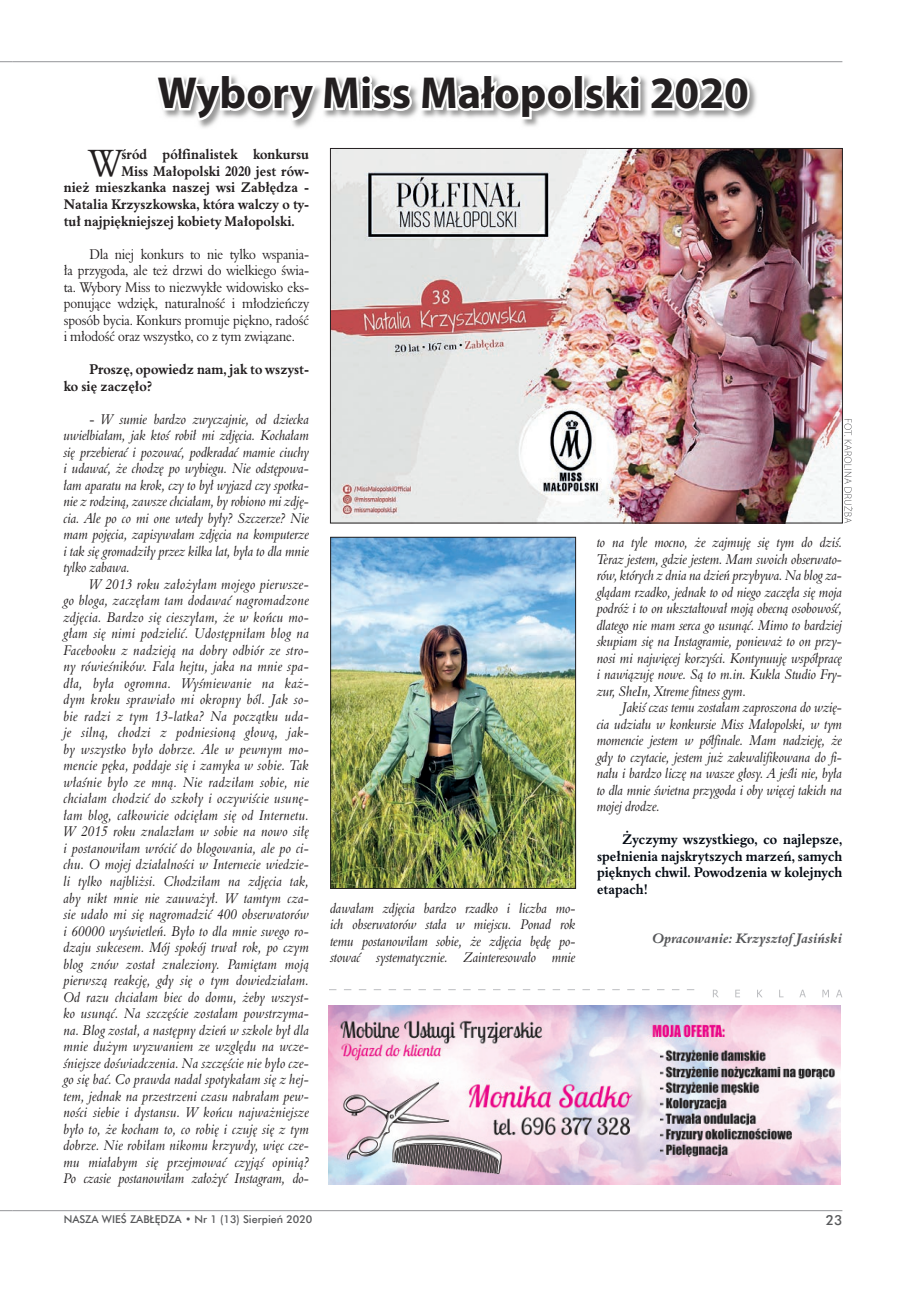
<style>
.page{position:relative;width:919px;height:1289px;background:#fff}
.page>*{position:absolute;margin:0;border:0;box-sizing:border-box;transform-origin:0 0}
.t1{font:700 45px "Myriad Pro";color:#231f20}
.t2{font:37.5px "Aldine 401 PL";color:#231f20;scale:.9 1}
.t3{font:italic 13.8px/16.5px "Aldine 401 PL";color:#231f20;text-align:justify;scale:.9 1}
.t4{font:13.8px/16.5px "Aldine 401 PL";letter-spacing:-.01em;color:#231f20;text-align:justify;scale:.9 1}
.t5{font:700 13.8px/16.5px "Aldine 401 PL";color:#231f20;scale:.9 1}
.t6{font:700 13.8px/16.5px "Aldine 401 PL";color:#050b14;text-align:justify;scale:.9 1}
.t7{font:italic 700 13.5px "Aldine 401 PL";color:#57585a}
.t8{font:13.5px "Futura Md PL";color:#57585a}
.t9{font:10.5px "Futura Md PL";color:#57585a}
.s1{font-style:normal}
</style>
<div class="page">
<svg style="left:0;top:61px;width:13px;height:1px"></svg>
<hr style="left:13px;top:61px;width:829px;height:1px;background:#939598">
<hr style="left:13px;top:1210px;width:829px;height:1px;background:#939598">
<svg style="left:0;top:1210px;width:13px;height:1px"></svg>
<img style="left:199px;top:82px;width:558px;height:46px">
<svg style="left:161px;top:75px;width:590px;height:48px"></svg>
<img style="left:332px;top:539px;width:241px;height:347px">
<div style="left:330px;top:537px;width:245px;height:351px;border:1px solid #231f20"></div>
<img style="left:332px;top:150px;width:508px;height:371px">
<svg style="left:844px;top:419px;width:8px;height:104px"></svg>
<img style="left:329px;top:1005px;width:511px;height:179px">
<svg style="left:329px;top:989px;width:365px;height:1px"></svg>
<svg style="left:713px;top:989px;width:129px;height:8px"></svg>
<h1 class="t1" style="left:157px;top:64px;width:593px">Wybory Miss Małopolski 2020</h1>
<h2 class="t2" style="left:89px;top:139px;width:40px">W</h2>
<p class="t5" style="left:121px;top:146px;width:210px">śród półfinalistek konkursu</p>
<p class="t5" style="left:121px;top:163px;width:210px">Miss Małopolski 2020 jest rów-</p>
<p class="t5" style="left:64px;top:179px;width:274px">nież mieszkanka naszej wsi Zabłędza -</p>
<p class="t5" style="left:64px;top:196px;width:274px">Natalia Krzyszkowska, która walczy o ty-</p>
<p class="t5" style="left:64px;top:212px;width:258px">tuł najpiękniejszej kobiety Małopolski.</p>
<p class="t4" style="left:64px;top:245px;width:274px;text-indent:26px">Dla niej konkurs to nie tylko wspania&shy;ła przygoda, ale też drzwi do wielkiego świa&shy;ta. Wybory Miss to niezwykłe widowisko eks&shy;ponujące wdzięk, naturalność i młodzieńczy sposób bycia. Konkurs promuje piękno, radość i młodość oraz wszystko, co z tym związane.</p>
<p class="t5" style="left:64px;top:361px;width:274px;text-indent:26px">Proszę, opowiedz nam, jak to wszyst&shy;ko się zaczęło?</p>
<p class="t3" style="left:64px;top:410px;width:274px;text-indent:26px"><span class="s1">-</span> W sumie bardzo zwyczajnie, od dziecka uwielbiałam, jak ktoś robił mi zdjęcia. Kochałam się przebierać i pozować, podkradać mamie ciuchy i udawać, że chodzę po wybiegu. Nie odstępowa&shy;łam aparatu na krok, czy to był wyjazd czy spotka&shy;nie z rodziną, zawsze chciałam, by robiono mi zdję&shy;cia. Ale po co mi one wtedy były? Szczerze? Nie mam pojęcia, zapisywałam zdjęcia na komputerze i tak się gromadziły przez kilka lat, była to dla mnie tylko zabawa.</p>
<p class="t3" style="left:64px;top:575px;width:274px;text-indent:26px">W 2013 roku założyłam mojego pierwsze&shy;go bloga, zaczęłam tam dodawać nagromadzone zdjęcia. Bardzo się cieszyłam, że w końcu mo&shy;głam się nimi podzielić. Udostępniłam blog na Facebooku z nadzieją na dobry odbiór ze stro&shy;ny rówieśników. Fala hejtu, jaka na mnie spa&shy;dła, była ogromna. Wyśmiewanie na każ&shy;dym kroku sprawiało mi okropny ból. Jak so&shy;bie radzi z tym 13-latka? Na początku uda&shy;je silną, chodzi z podniesioną głową, jak&shy;by wszystko było dobrze. Ale w pewnym mo&shy;mencie pęka, poddaje się i zamyka w sobie. Tak właśnie było ze mną. Nie radziłam sobie, nie chciałam chodzić do szkoły i oczywiście usunę&shy;łam blog, całkowicie odcięłam się od Internetu.<br>W 2015 roku znalazłam w sobie na nowo siłę i postanowiłam wrócić do blogowania, ale po ci&shy;chu. O mojej działalności w Internecie wiedzie&shy;li tylko najbliżsi. Chodziłam na zdjęcia tak, aby nikt mnie nie zauważył. W tamtym cza&shy;sie udało mi się nagromadzić 400 obserwatorów i 60000 wyświetleń. Było to dla mnie swego ro&shy;dzaju sukcesem. Mój spokój trwał rok, po czym blog znów został znaleziony. Pamiętam moją pierwszą reakcję, gdy się o tym dowiedziałam.<br>Od razu chciałam biec do domu, żeby wszyst&shy;ko usunąć. Na szczęście zostałam powstrzyma&shy;na. Blog został, a następny dzień w szkole był dla mnie dużym wyzwaniem ze względu na wcze&shy;śniejsze doświadczenia. Na szczęście nie było cze&shy;go się bać. Co prawda nadal spotykałam się z hej&shy;tem, jednak na przestrzeni czasu nabrałam pew&shy;ności siebie i dystansu. W końcu najważniejsze było to, że kocham to, co robię i czuję się z tym dobrze. Nie robiłam nikomu krzywdy, więc cze&shy;mu miałabym się przejmować czyjąś opinią?<br>Po czasie postanowiłam założyć Instagram, do-</p>
<p class="t3" style="left:330px;top:899px;width:274px">dawałam zdjęcia bardzo rzadko i liczba mo&shy;ich obserwatorów stała w miejscu. Ponad rok temu postanowiłam sobie, że zdjęcia będę po&shy;stować systematycznie. Zainteresowało mnie</p>
<p class="t3" style="left:597px;top:534px;width:277px;text-align:left">to na tyle mocno, że zajmuję się tym do dziś.<br>Teraz jestem, gdzie jestem. Mam swoich obserwato&shy;rów, których z dnia na dzień przybywa. Na blog za&shy;glądam rzadko, jednak to od niego zaczęła się moja podróż i to on ukształtował moją obecną osobowość, dlatego nie mam serca go usunąć. Mimo to bardziej skupiam się na Instagramie, ponieważ to on przy&shy;nosi mi najwięcej korzyści. Kontynuuję współpracę i nawiązuję nowe. Są to m.in. Kukla Studio Fry&shy;zur, SheIn, Xtreme fitness gym.</p>
<p class="t3" style="left:597px;top:699px;width:274px;text-indent:26px">Jakiś czas temu zostałam zaproszona do wzię&shy;cia udziału w konkursie Miss Małopolski, w tym momencie jestem w półfinale. Mam nadzieję, że gdy to czytacie, jestem już zakwalifikowana do fi&shy;nału i bardzo liczę na wasze głosy. A jeśli nie, była to dla mnie świetna przygoda i oby więcej takich na mojejdrodze.</p>
<p class="t6" style="left:597px;top:831px;width:274px;text-indent:26px">Życzymy wszystkiego, co najlepsze, spełnienia najskrytszych marzeń, samych pięknych chwil. Powodzenia w kolejnych etapach!</p>
<p class="t7" style="left:652px;top:929px;width:191px">Opracowanie: KrzysztofJasiński</p>
<p class="t9" style="left:64px;top:1212px;width:250px">NASZA WIEŚ ZABŁĘDZA • Nr 1 (13) Sierpień 2020</p>
<p class="t8" style="left:825px;top:1211px;width:18px">23</p>
</div>
